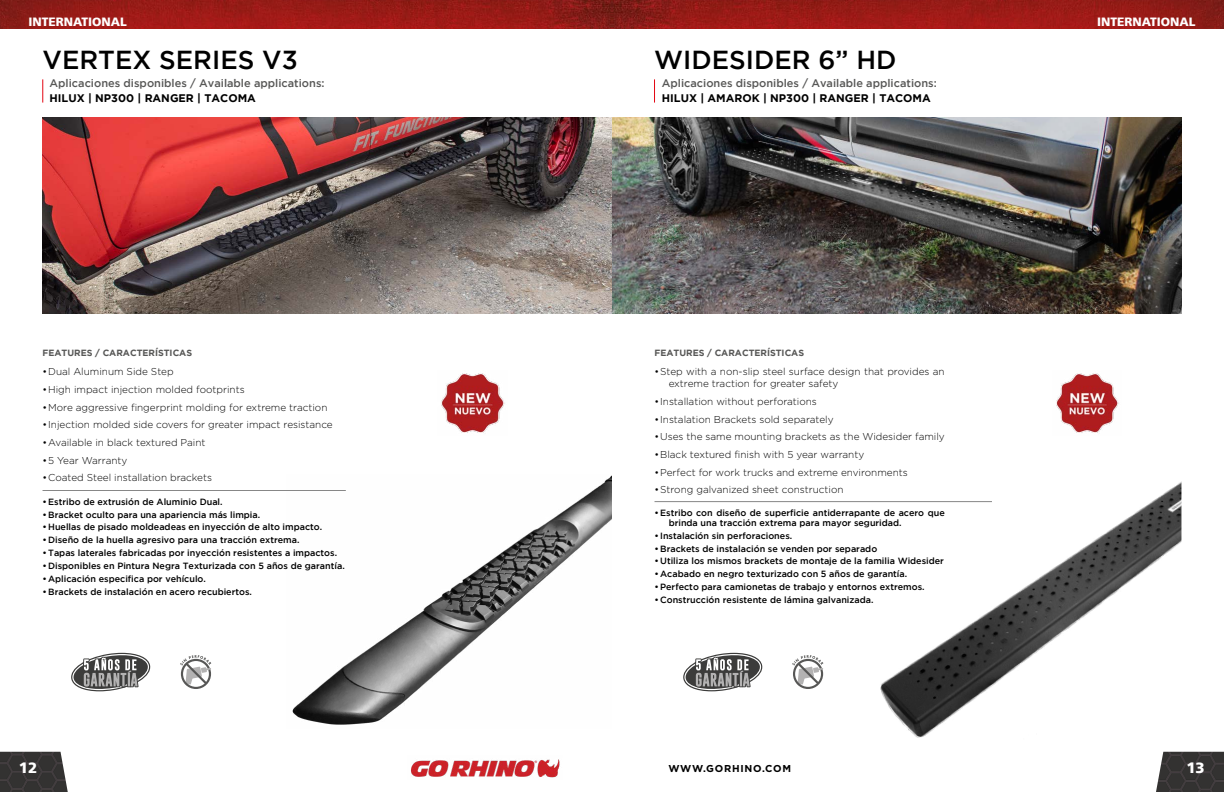
<style>
.page{position:relative;width:1224px;height:792px;background:#fff}
.page>*{position:absolute;margin:0;border:0;box-sizing:border-box;transform-origin:0 0}
.t1{font:500 26px "Gotham";color:#000}
.t2{font:900 15px "Frutiger";color:#fff}
.t3{font:900 12px "Frutiger";color:#fff}
.t4{font:500 11px "Gotham";color:#575756}
.t5{font:700 11px "Gotham";color:#000}
.t6{font:300 10px/12px "Gotham";color:#000}
.t7{font:700 10px "Gotham";letter-spacing:.075em;color:#000}
.t8{font:500 9px/10px "Gotham";color:#000}
.t9{font:700 9px "Gotham";color:#575756}
</style>
<div class="page">
<img style="left:0;top:752px;width:68px;height:40px">
<img style="left:1156px;top:752px;width:68px;height:40px">
<img style="left:0;top:0;width:1224px;height:28px">
<img style="left:411px;top:759px;width:149px;height:19px">
<img style="left:876px;top:482px;width:305px;height:256px">
<svg style="left:71px;top:653px;width:80px;height:38px"></svg>
<svg style="left:180px;top:655px;width:31px;height:34px"></svg>
<svg style="left:683px;top:653px;width:80px;height:38px"></svg>
<svg style="left:792px;top:655px;width:31px;height:34px"></svg>
<img style="left:292px;top:475px;width:320px;height:250px">
<img style="left:43px;top:117px;width:1138px;height:197px">
<img style="left:1056px;top:373px;width:63px;height:60px">
<img style="left:441px;top:373px;width:64px;height:60px">
<hr style="left:43px;top:490px;width:303px;height:1px;background:#878787">
<hr style="left:655px;top:501px;width:337px;height:1px;background:#878787">
<svg style="left:43px;top:79px;width:1px;height:24px"></svg>
<svg style="left:654px;top:79px;width:1px;height:24px"></svg>
<h3 class="t3" style="left:28px;top:14px;width:100px">INTERNATIONAL</h3>
<h3 class="t3" style="left:1097px;top:14px;width:100px">INTERNATIONAL</h3>
<h1 class="t1" style="left:43px;top:45px;width:257px">VERTEX SERIES V3</h1>
<h1 class="t1" style="left:654px;top:45px;width:244px">WIDESIDER 6” HD</h1>
<p class="t4" style="left:50px;top:77px;width:276px">Aplicaciones disponibles / Available applications:</p>
<p class="t5" style="left:50px;top:92px;width:208px">HILUX | NP300 | RANGER | TACOMA</p>
<p class="t4" style="left:662px;top:77px;width:276px">Aplicaciones disponibles / Available applications:</p>
<p class="t5" style="left:662px;top:92px;width:271px">HILUX | AMAROK | NP300 | RANGER | TACOMA</p>
<p class="t9" style="left:43px;top:347px;width:151px">FEATURES / CARACTERÍSTICAS</p>
<p class="t9" style="left:655px;top:347px;width:151px">FEATURES / CARACTERÍSTICAS</p>
<p class="t6" style="left:43px;top:366px;width:133px">•Dual Aluminum Side Step</p>
<p class="t6" style="left:43px;top:383px;width:204px">•High impact injection molded footprints</p>
<p class="t6" style="left:43px;top:401px;width:286px">•More aggressive fingerprint molding for extreme traction</p>
<p class="t6" style="left:43px;top:419px;width:292px">•Injection molded side covers for greater impact resistance</p>
<p class="t6" style="left:43px;top:436px;width:165px">•Available in black textured Paint</p>
<p class="t6" style="left:43px;top:454px;width:86px">•5 Year Warranty</p>
<p class="t6" style="left:43px;top:472px;width:171px">•Coated Steel installation brackets</p>
<p class="t8" style="left:43px;top:496px;width:182px">•Estribo de extrusión de Aluminio Dual.</p>
<p class="t8" style="left:43px;top:509px;width:219px">•Bracket oculto para una apariencia más limpia.</p>
<p class="t8" style="left:43px;top:522px;width:281px">•Huellas de pisado moldeadeas en inyección de alto impacto.</p>
<p class="t8" style="left:43px;top:535px;width:259px">•Diseño de la huella agresivo para una tracción extrema.</p>
<p class="t8" style="left:43px;top:548px;width:296px">•Tapas laterales fabricadas por inyección resistentes a impactos.</p>
<p class="t8" style="left:43px;top:560px;width:304px">•Disponibles en Pintura Negra Texturizada con 5 años de garantía.</p>
<p class="t8" style="left:43px;top:573px;width:165px">•Aplicación especifica por vehículo.</p>
<p class="t8" style="left:43px;top:586px;width:211px">•Brackets de instalación en acero recubiertos.</p>
<p class="t6" style="left:669px;top:366px;width:278px;text-indent:-14px">•Step with a non-slip steel surface design that provides an extreme traction for greater safety</p>
<p class="t6" style="left:655px;top:395px;width:164px">•Installation without perforations</p>
<p class="t6" style="left:655px;top:413px;width:181px">•Instalation Brackets sold separately</p>
<p class="t6" style="left:655px;top:431px;width:292px">•Uses the same mounting brackets as the Widesider family</p>
<p class="t6" style="left:655px;top:448px;width:211px">•Black textured finish with 5 year warranty</p>
<p class="t6" style="left:655px;top:466px;width:255px">•Perfect for work trucks and extreme environments</p>
<p class="t6" style="left:655px;top:484px;width:191px">•Strong galvanized sheet construction</p>
<p class="t8" style="left:669px;top:508px;width:278px;text-indent:-14px">•Estribo con diseño de superficie antiderrapante de acero que brinda una tracción extrema para mayor seguridad.</p>
<p class="t8" style="left:655px;top:530px;width:139px">• Instalación sin perforaciones.</p>
<p class="t8" style="left:655px;top:543px;width:224px">•Brackets de instalación se venden por separado</p>
<p class="t8" style="left:655px;top:556px;width:291px">•Utiliza los mismos brackets de montaje de la familia Widesider</p>
<p class="t8" style="left:655px;top:569px;width:254px">•Acabado en negro texturizado con 5 años de garantía.</p>
<p class="t8" style="left:655px;top:582px;width:272px">•Perfecto para camionetas de trabajo y entornos extremos.</p>
<p class="t8" style="left:655px;top:595px;width:221px">•Construcción resistente de lámina galvanizada.</p>
<h2 class="t2" style="left:19px;top:759px;width:20px">12</h2>
<p class="t7" style="left:668px;top:763px;width:124px">WWW.GORHINO.COM</p>
<h2 class="t2" style="left:1186px;top:759px;width:20px">13</h2>
</div>
